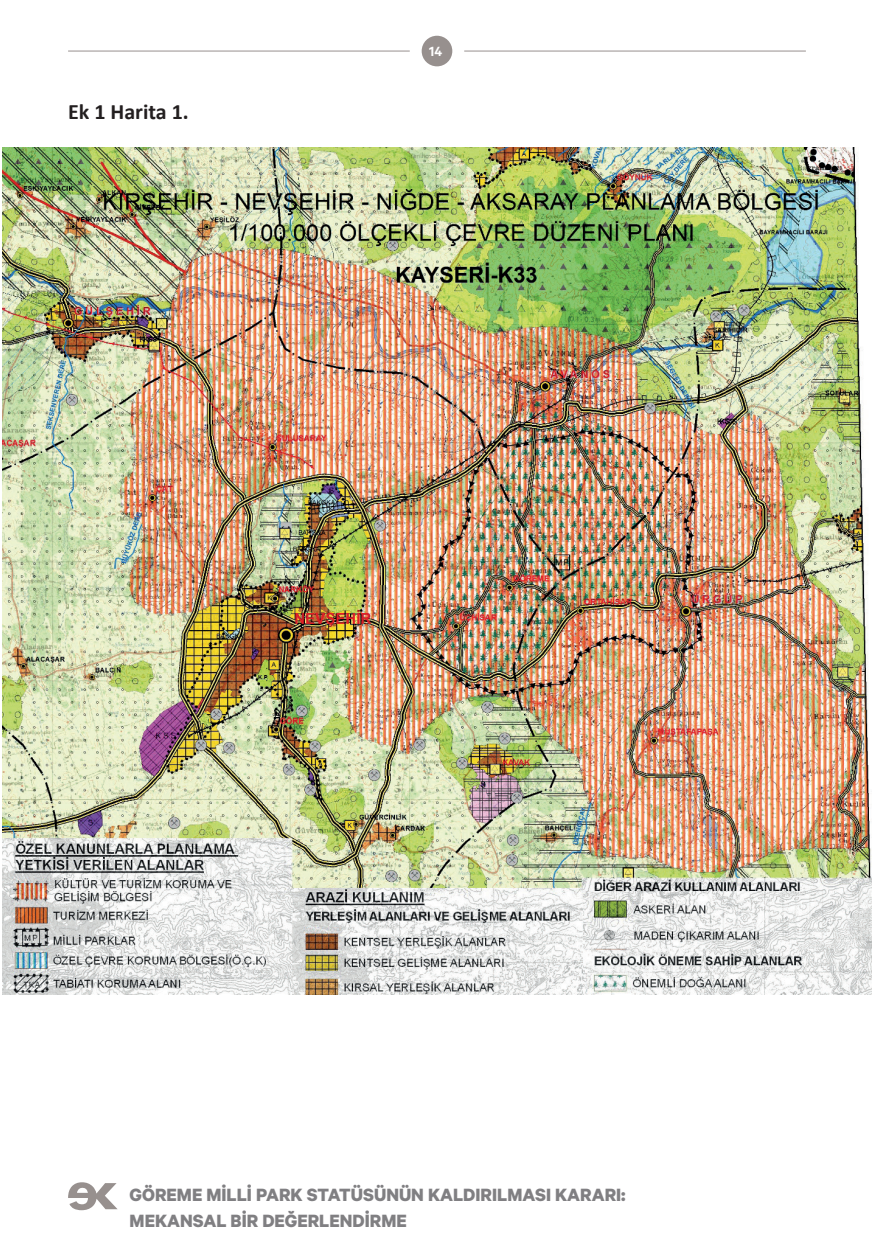
<style>
.page{position:relative;width:874px;height:1248px;background:#fff}
.page>*{position:absolute;margin:0;border:0;box-sizing:border-box;transform-origin:0 0}
.t1{font:700 22px "Calibri";color:#231f20}
.t2{font:700 20px/26px "Calibre";color:#807f82}
.t3{font:600 15px "Calibre";color:#fff}
</style>
<div class="page">
<svg style="left:68px;top:1182px;width:49px;height:28px"></svg>
<div style="left:421px;top:36px;width:31px;height:30px;background:#97908e;border-radius:50%"></div>
<hr style="left:464px;top:51px;width:341px;height:1px;background:#97908e">
<hr style="left:68px;top:51px;width:341px;height:1px;background:#97908e">
<img style="left:2px;top:147px;width:869px;height:847px">
<p class="t1" style="left:68px;top:96px;width:122px">Ek 1 Harita 1.</p>
<p class="t3" style="left:429px;top:42px;width:14px">14</p>
<p class="t2" style="left:129px;top:1181px;width:497px">GÖREME MİLLİ PARK STATÜSÜNÜN KALDIRILMASI KARARI:<br>MEKANSAL BİR DEĞERLENDİRME</p>
</div>
